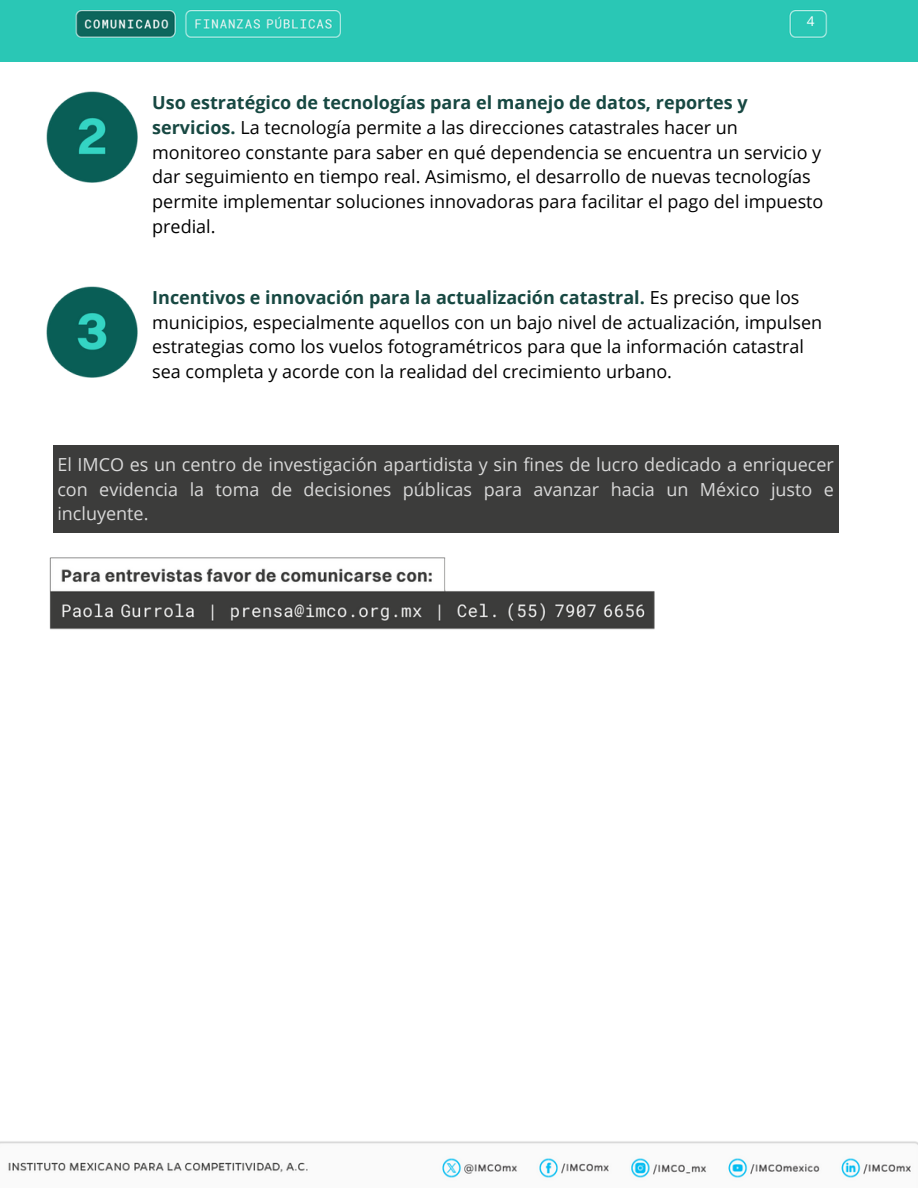
<style>
.page{position:relative;width:918px;height:1188px;background:#fff}
.page>*{position:absolute;margin:0;border:0;box-sizing:border-box;transform-origin:0 0}
.t1{font:18px/24.8px "Open Sans";color:#000}
.t2{font:18px/24.8px "Open Sans";color:#d9d9d9;text-align:justify}
.t3{font:13.5px "Open Sans";color:#fff}
.s1{font-weight:700;color:#174842}
</style>
<div class="page">
<img style="left:0;top:1141px;width:918px;height:37px">
<img style="left:0;top:0;width:918px;height:62px">
<img style="left:46px;top:92px;width:91px;height:91px">
<img style="left:46px;top:287px;width:91px;height:91px">
<img style="left:49px;top:557px;width:606px;height:73px">
<div style="left:53px;top:445px;width:785px;height:88px;background:#3c3c3b"></div>
<p class="t3" style="left:807px;top:11px;width:9px">4</p>
<h1 class="t1" style="left:152px;top:90px;width:673px"><span class="s1">Uso estratégico de tecnologías para el manejo de datos, reportes y servicios.</span> La tecnología permite a las direcciones catastrales hacer un monitoreo constante para saber en qué dependencia se encuentra un servicio y dar seguimiento en tiempo real. Asimismo, el desarrollo de nuevas tecnologías permite implementar soluciones innovadoras para facilitar el pago del impuesto predial.</h1>
<h1 class="t1" style="left:152px;top:284px;width:672px"><span class="s1">Incentivos e innovación para la actualización catastral.</span> Es preciso que los municipios, especialmente aquellos con un bajo nivel de actualización, impulsen estrategias como los vuelos fotogramétricos para que la información catastral sea completa y acorde con la realidad del crecimiento urbano.</h1>
<p class="t2" style="left:57px;top:451px;width:778px">El IMCO es un centro de investigación apartidista y sin fines de lucro dedicado a enriquecer con evidencia la toma de decisiones públicas para avanzar hacia un México justo e incluyente.</p>
</div>
